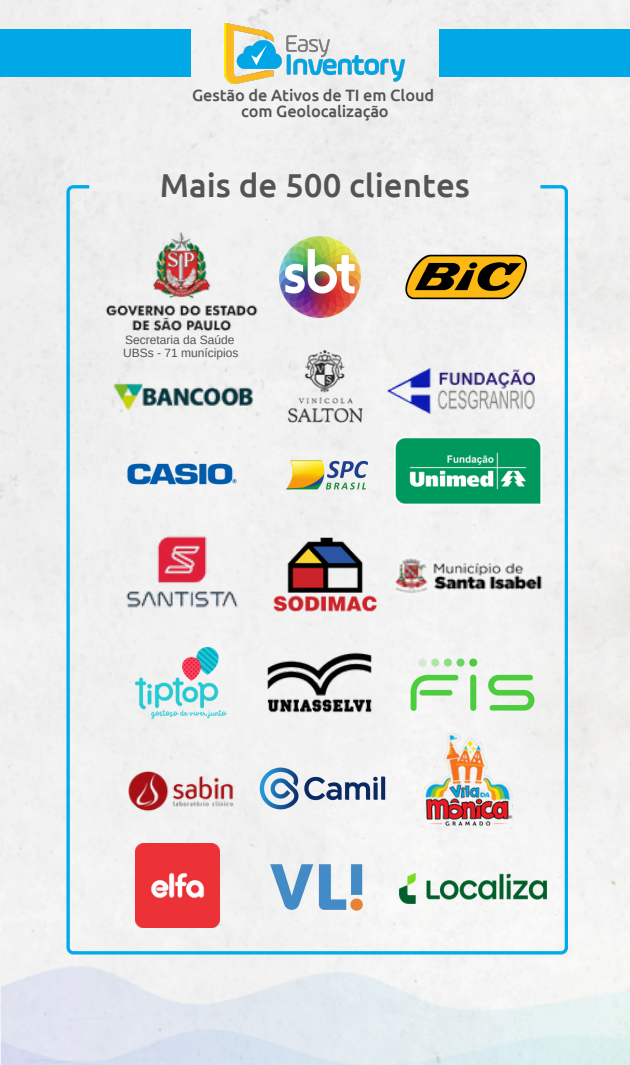
<style>
.page{position:relative;width:630px;height:1065px;background:#fff}
.page>*{position:absolute;margin:0;border:0;box-sizing:border-box;transform-origin:0 0}
.t1{font:500 33.2px "Ubuntu";color:#545454}
.t2{font:500 16.4px "Ubuntu";letter-spacing:-.005em;color:#545454}
.t3{font:12px "Arimo";color:#545454}
</style>
<div class="page">
<div style="left:0;top:0;width:630px;height:1063px;background:#f0f0ef"></div>
<div style="left:0;top:29px;width:191px;height:48px;background:#00a8e7"></div>
<div style="left:66px;top:185px;width:502px;height:770px;background:#f2f2f1"></div>
<img style="left:1px;top:966px;width:629px;height:99px">
<div style="left:89px;top:182px;width:451px;height:9px;background:#f1f1f1"></div>
<img style="left:301px;top:237px;width:60px;height:81px">
<img style="left:405px;top:255px;width:123px;height:45px">
<img style="left:100px;top:401px;width:156px;height:25px">
<img style="left:277px;top:349px;width:96px;height:78px">
<img style="left:120px;top:451px;width:123px;height:51px">
<img style="left:278px;top:426px;width:99px;height:99px">
<img style="left:395px;top:437px;width:147px;height:69px">
<img style="left:120px;top:508px;width:123px;height:123px">
<img style="left:272px;top:525px;width:108px;height:90px">
<img style="left:387px;top:556px;width:162px;height:39px">
<img style="left:119px;top:621px;width:123px;height:123px">
<img style="left:245px;top:631px;width:150px;height:79px">
<img style="left:403px;top:644px;width:138px;height:78px">
<img style="left:128px;top:736px;width:108px;height:108px">
<img style="left:245px;top:710px;width:156px;height:156px">
<img style="left:135px;top:844px;width:84px;height:84px">
<img style="left:419px;top:732px;width:99px;height:99px">
<div style="left:351px;top:195px;width:15px;height:15px;background:#f1f1f1"></div>
<div style="left:440px;top:165px;width:15px;height:15px;background:#f1f1f1"></div>
<img style="left:248px;top:819px;width:138px;height:138px">
<img style="left:399px;top:873px;width:147px;height:30px">
<div style="left:439px;top:29px;width:191px;height:48px;background:#00a8e7"></div>
<img style="left:225px;top:23px;width:180px;height:60px">
<img style="left:61px;top:161px;width:240px;height:240px">
<img style="left:387px;top:369px;width:147px;height:45px">
<p class="t2" style="left:192px;top:86px;width:244px">Gestão de Ativos de TI em Cloud</p>
<p class="t2" style="left:241px;top:102px;width:149px">com Geolocalização</p>
<p class="t1" style="left:160px;top:166px;width:312px">Mais de 500 clientes</p>
<p class="t3" style="left:125px;top:333px;width:111px">Secretaria da Saúde</p>
<p class="t3" style="left:123px;top:346px;width:117px">UBSs - 71 munícipios</p>
</div>
